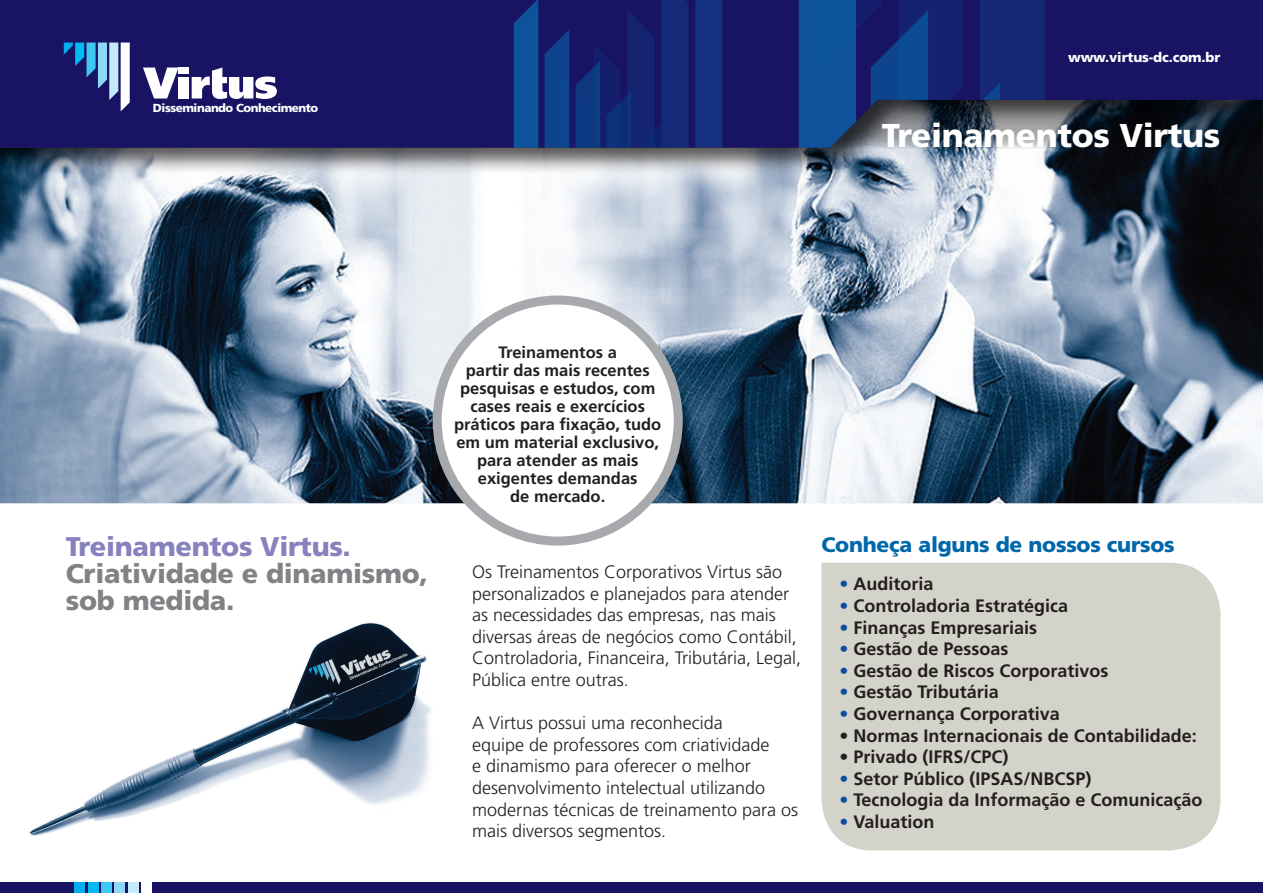
<style>
.page{position:relative;width:1263px;height:893px;background:#fff}
.page>*{position:absolute;margin:0;border:0;box-sizing:border-box;transform-origin:0 0}
.t1{font:900 33px "Frutiger LT Std";letter-spacing:-.01em;color:#fff}
.t2{font:900 27px/27px "Frutiger LT Std";letter-spacing:-.01em;color:#808285}
.t3{font:900 27px "Frutiger LT Std";letter-spacing:-.01em;color:#8781bd}
.t4{font:900 21px "Frutiger LT Std";letter-spacing:-.01em;color:#0067aa}
.t5{font:300 18px/21.6px "Frutiger LT Std";color:#231f20}
.t6{font:700 18px "Frutiger LT Std";color:#231f20}
.t7{font:700 16.5px/18px "Frutiger LT Std";color:#231f20;text-align:center}
.t8{font:900 13.5px "Frutiger LT Std";letter-spacing:-.01em;color:#fff}
.t9{font:900 11.7px "Frutiger LT Std";letter-spacing:-.04em;color:#fff}
.s1{color:#0d4da1}
</style>
<div class="page">
<img style="left:29px;top:623px;width:403px;height:213px">
<div style="left:0;top:0;width:1263px;height:148px;background:#191364"></div>
<div style="left:695px;top:0;width:27px;height:99px;background:#14317f"></div>
<svg style="left:514px;top:0;width:174px;height:99px"></svg>
<svg style="left:799px;top:0;width:246px;height:99px"></svg>
<svg style="left:143px;top:68px;width:36px;height:30px"></svg>
<div style="left:179px;top:77px;width:10px;height:21px;background:#fff"></div>
<div style="left:179px;top:68px;width:10px;height:6px;background:#fff"></div>
<svg style="left:192px;top:68px;width:85px;height:31px"></svg>
<svg style="left:64px;top:43px;width:66px;height:56px"></svg>
<div style="left:0;top:882px;width:1263px;height:11px;background:#191364"></div>
<div style="left:141px;top:882px;width:11px;height:11px;background:#fff"></div>
<div style="left:128px;top:882px;width:10px;height:11px;background:#c6eafa"></div>
<div style="left:115px;top:882px;width:10px;height:11px;background:#8dd7f7"></div>
<div style="left:101px;top:882px;width:11px;height:11px;background:#40c7f4"></div>
<div style="left:88px;top:882px;width:10px;height:11px;background:#00baf1"></div>
<div style="left:75px;top:882px;width:10px;height:11px;background:#00aeef"></div>
<div style="left:0;top:99px;width:1263px;height:407px;background:#231f20;opacity:.75"></div>
<svg style="left:782px;top:100px;width:480px;height:96px"></svg>
<div style="left:821px;top:563px;width:399px;height:287px;background:#d4d3c9"></div>
<div style="left:437px;top:300px;width:241px;height:241px;background:#fff;border-radius:50%"></div>
<div style="left:433px;top:296px;width:250px;height:250px;border:9px solid #a8a9ad;border-radius:50%"></div>
<p class="t9" style="left:153px;top:100px;width:167px">Disseminando Conhecimento</p>
<p class="t8" style="left:1068px;top:49px;width:154px">www.virtus-dc.com.br</p>
<h1 class="t1" style="left:882px;top:115px;width:340px">Treinamentos Virtus</h1>
<h2 class="t3" style="left:66px;top:530px;width:286px">Treinamentos Virtus.</h2>
<h2 class="t2" style="left:66px;top:560px;width:364px">Criatividade e dinamismo, sob medida.</h2>
<p class="t7" style="left:454px;top:343px;width:209px">Treinamentos a<br>partir das mais recentes pesquisas e estudos, com cases reais e exercícios práticos para fixação, tudo em um material exclusivo, para atender as mais exigentes demandas<br>de mercado.</p>
<p class="t5" style="left:472px;top:561px;width:331px">Os Treinamentos Corporativos Virtus são personalizados e planejados para atender as necessidades das empresas, nas mais diversas áreas de negócios como Contábil, Controladoria, Financeira, Tributária, Legal, Pública entre outras.</p>
<p class="t5" style="left:472px;top:712px;width:328px">A Virtus possui uma reconhecida<br>equipe de professores com criatividade<br>e dinamismo para oferecer o melhor desenvolvimento intelectual utilizando modernas técnicas de treinamento para os mais diversos segmentos.</p>
<p class="t4" style="left:821px;top:531px;width:355px">Conheça alguns de nossos cursos</p>
<p class="t6" style="left:839px;top:573px;width:96px"><span class="s1">•</span> Auditoria</p>
<p class="t6" style="left:839px;top:595px;width:230px"><span class="s1">•</span> Controladoria Estratégica</p>
<p class="t6" style="left:839px;top:617px;width:199px"><span class="s1">•</span> Finanças Empresariais</p>
<p class="t6" style="left:839px;top:638px;width:171px"><span class="s1">•</span> Gestão de Pessoas</p>
<p class="t6" style="left:839px;top:660px;width:271px"><span class="s1">•</span> Gestão de Riscos Corporativos</p>
<p class="t6" style="left:839px;top:681px;width:161px"><span class="s1">•</span> Gestão Tributária</p>
<p class="t6" style="left:839px;top:703px;width:222px"><span class="s1">•</span> Governança Corporativa</p>
<p class="t6" style="left:839px;top:725px;width:359px">• Normas Internacionais de Contabilidade:</p>
<p class="t6" style="left:839px;top:746px;width:171px">• Privado (IFRS/CPC)</p>
<p class="t6" style="left:839px;top:768px;width:254px"><span class="s1">•</span> Setor Público (IPSAS/NBCSP)</p>
<p class="t6" style="left:839px;top:789px;width:365px"><span class="s1">•</span> Tecnologia da Informação e Comunicação</p>
<p class="t6" style="left:839px;top:811px;width:97px"><span class="s1">•</span> Valuation</p>
</div>
